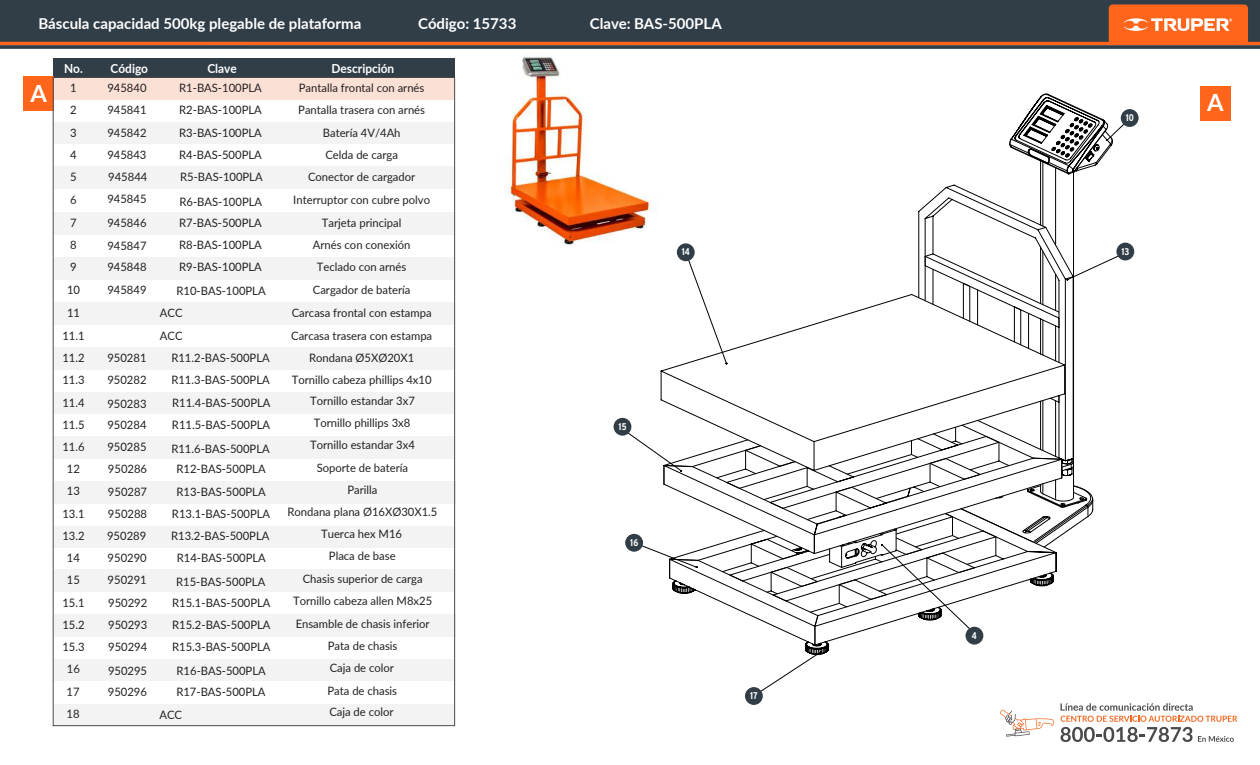
<style>
.page{position:relative;width:1260px;height:765px;background:#fff}
.page>*{position:absolute;margin:0;border:0;box-sizing:border-box;transform-origin:0 0}
.t1{font:700 23.75px "Lato";color:#fff}
.t2{font:700 15px "Lato";color:#fff}
.t3{font:700 12.5px "Lato";color:#fff;scale:.95 1}
.t4{font:11.62px/22.5px "Lato";color:#231f20;text-align:center}
.t5{font:700 9.75px "Interstate Condensed";color:#fff}
</style>
<div class="page">
<div style="left:53px;top:703px;width:402px;height:23px;background:#f3f3f3"></div>
<div style="left:54px;top:681px;width:401px;height:23px;background:#fff"></div>
<div style="left:53px;top:658px;width:402px;height:23px;background:#f3f3f3"></div>
<div style="left:54px;top:637px;width:401px;height:22px;background:#fff"></div>
<div style="left:54px;top:614px;width:402px;height:23px;background:#f3f3f3"></div>
<div style="left:54px;top:569px;width:401px;height:23px;background:#f3f3f3"></div>
<div style="left:53px;top:525px;width:402px;height:23px;background:#f3f3f3"></div>
<div style="left:54px;top:503px;width:401px;height:23px;background:#fff"></div>
<div style="left:54px;top:481px;width:402px;height:22px;background:#f3f3f3"></div>
<div style="left:0;top:0;width:1260px;height:43px;background:#313e48"></div>
<div style="left:1109px;top:4px;width:139px;height:40px;background:#ff661c;border-radius:4px"></div>
<hr style="left:0;top:42px;width:1260px;height:3px;background:#ff661c">
<svg style="left:1124px;top:18px;width:108px;height:13px"></svg>
<svg style="left:0;top:45px;width:1260px;height:4px;background:#414a51"></svg>
<svg style="left:1061px;top:703px;width:176px;height:39px"></svg>
<svg style="left:1000px;top:710px;width:54px;height:27px"></svg>
<div style="left:53px;top:392px;width:402px;height:23px;background:#f3f3f3"></div>
<div style="left:53px;top:78px;width:402px;height:22px;background:#fbe1d5"></div>
<div style="left:53px;top:123px;width:402px;height:22px;background:#f3f3f3"></div>
<div style="left:53px;top:167px;width:402px;height:22px;background:#f3f3f3"></div>
<div style="left:53px;top:212px;width:402px;height:23px;background:#f3f3f3"></div>
<div style="left:53px;top:257px;width:402px;height:22px;background:#f3f3f3"></div>
<div style="left:53px;top:302px;width:402px;height:23px;background:#f3f3f3"></div>
<div style="left:53px;top:347px;width:402px;height:23px;background:#f3f3f3"></div>
<div style="left:53px;top:58px;width:402px;height:20px;background:#313e48"></div>
<div style="left:23px;top:77px;width:31px;height:34px;background:#ff661c"></div>
<div style="left:1200px;top:86px;width:30px;height:35px;background:#ff661c"></div>
<div style="left:54px;top:414px;width:401px;height:23px;background:#fff"></div>
<div style="left:53px;top:436px;width:402px;height:22px;background:#f3f3f3"></div>
<img style="left:506px;top:57px;width:119px;height:188px">
<svg style="left:625px;top:93px;width:502px;height:600px"></svg>
<div style="left:1121px;top:109px;width:18px;height:18px;background:#313e48;border-radius:50%"></div>
<div style="left:1116px;top:243px;width:18px;height:17px;background:#313e48;border-radius:50%"></div>
<div style="left:966px;top:627px;width:17px;height:18px;background:#313e48;border-radius:50%"></div>
<div style="left:677px;top:243px;width:18px;height:18px;background:#313e48;border-radius:50%"></div>
<div style="left:614px;top:418px;width:17px;height:18px;background:#313e48;border-radius:50%"></div>
<div style="left:625px;top:534px;width:18px;height:18px;background:#313e48;border-radius:50%"></div>
<div style="left:745px;top:687px;width:18px;height:18px;background:#313e48;border-radius:50%"></div>
<p class="t2" style="left:39px;top:12px;width:324px">Báscula capacidad 500kg plegable de plataforma</p>
<p class="t2" style="left:418px;top:12px;width:100px">Código: 15733</p>
<p class="t2" style="left:590px;top:12px;width:133px">Clave: BAS-500PLA</p>
<h1 class="t1" style="left:30px;top:76px;width:18px">A</h1>
<p class="t3" style="left:64px;top:59px;width:90px">No. Código</p>
<p class="t3" style="left:207px;top:59px;width:32px">Clave</p>
<p class="t3" style="left:332px;top:59px;width:68px">Descripción</p>
<p class="t4" style="left:298px;top:76px;width:128px">Pantalla frontal con arnés<br>Pantalla trasera con arnés<br>Batería 4V/4Ah</p>
<p class="t4" style="left:293px;top:165px;width:138px">Conector de cargador<br>Interruptor con cubre polvo<br>Tarjeta principal<br>Arnés con conexión<br>Teclado con arnés</p>
<p class="t4" style="left:291px;top:279px;width:143px">Cargador de batería<br>Carcasa frontal con estampa<br>Carcasa trasera con estampa<br>Rondana Ø5XØ20X1</p>
<p class="t4" style="left:70px;top:76px;width:8px">1</p>
<p class="t4" style="left:107px;top:76px;width:41px">945840</p>
<p class="t4" style="left:179px;top:76px;width:84px;text-align:justify">R1-BAS-100PLA R2-BAS-100PLA R3-BAS-100PLA</p>
<p class="t4" style="left:70px;top:99px;width:8px">2</p>
<p class="t4" style="left:107px;top:99px;width:41px">945841</p>
<p class="t4" style="left:70px;top:121px;width:8px;text-align:justify">3<br>4<br>5<br>6<br>7<br>8<br>9</p>
<p class="t4" style="left:62px;top:279px;width:24px">10<br>11<br>11.1<br>11.2</p>
<p class="t4" style="left:107px;top:121px;width:41px">945842</p>
<p class="t4" style="left:325px;top:143px;width:74px">Celda de carga</p>
<p class="t4" style="left:107px;top:143px;width:41px">945843</p>
<p class="t4" style="left:179px;top:143px;width:84px">R4-BAS-500PLA</p>
<p class="t4" style="left:108px;top:165px;width:41px">945844</p>
<p class="t4" style="left:180px;top:165px;width:84px">R5-BAS-100PLA</p>
<p class="t4" style="left:107px;top:187px;width:41px;line-height:23.5px;text-align:justify">945845<br>945846<br>945847</p>
<p class="t4" style="left:107px;top:255px;width:41px;line-height:23px;text-align:left">945848<br>945849</p>
<p class="t4" style="left:180px;top:190px;width:84px">R6-BAS-100PLA</p>
<p class="t4" style="left:179px;top:211px;width:84px;text-align:left">R7-BAS-500PLA<br>R8-BAS-100PLA</p>
<p class="t4" style="left:179px;top:255px;width:84px">R9-BAS-100PLA</p>
<p class="t4" style="left:177px;top:279px;width:91px">R10-BAS-100PLA</p>
<p class="t4" style="left:160px;top:301px;width:24px">ACC</p>
<p class="t4" style="left:160px;top:324px;width:24px">ACC</p>
<p class="t4" style="left:107px;top:346px;width:41px">950281</p>
<p class="t4" style="left:171px;top:346px;width:100px">R11.2-BAS-500PLA</p>
<p class="t4" style="left:62px;top:368px;width:24px">11.3</p>
<p class="t4" style="left:107px;top:368px;width:41px">950282</p>
<p class="t4" style="left:171px;top:368px;width:100px">R11.3-BAS-500PLA</p>
<p class="t4" style="left:292px;top:368px;width:141px">Tornillo cabeza phillips 4x10</p>
<p class="t4" style="left:62px;top:391px;width:24px">11.4</p>
<p class="t4" style="left:310px;top:390px;width:106px;line-height:21.6px">Tornillo estandar 3x7<br>Tornillo phillips 3x8</p>
<p class="t4" style="left:172px;top:391px;width:100px">R11.4-BAS-500PLA</p>
<p class="t4" style="left:107px;top:392px;width:41px">950283</p>
<p class="t4" style="left:107px;top:435px;width:41px">950285</p>
<p class="t4" style="left:62px;top:413px;width:24px">11.5</p>
<p class="t4" style="left:107px;top:413px;width:41px">950284</p>
<p class="t4" style="left:172px;top:413px;width:100px">R11.5-BAS-500PLA</p>
<p class="t4" style="left:62px;top:435px;width:24px">11.6</p>
<p class="t4" style="left:310px;top:434px;width:106px">Tornillo estandar 3x4<br>Soporte de batería</p>
<p class="t4" style="left:171px;top:437px;width:100px">R11.6-BAS-500PLA</p>
<p class="t4" style="left:67px;top:457px;width:15px">12</p>
<p class="t4" style="left:177px;top:457px;width:91px">R12-BAS-500PLA</p>
<p class="t4" style="left:67px;top:479px;width:15px">13</p>
<p class="t4" style="left:108px;top:457px;width:41px;text-align:left">950286<br>950287</p>
<p class="t4" style="left:287px;top:478px;width:152px">Parilla<br>Rondana plana Ø16XØ30X1.5</p>
<p class="t4" style="left:177px;top:480px;width:91px">R13-BAS-500PLA</p>
<p class="t4" style="left:62px;top:502px;width:24px">13.1</p>
<p class="t4" style="left:108px;top:502px;width:41px">950288</p>
<p class="t4" style="left:172px;top:502px;width:100px">R13.1-BAS-500PLA</p>
<p class="t4" style="left:62px;top:524px;width:24px">13.2</p>
<p class="t4" style="left:107px;top:524px;width:41px">950289</p>
<p class="t4" style="left:171px;top:524px;width:100px">R13.2-BAS-500PLA</p>
<p class="t4" style="left:321px;top:522px;width:82px">Tuerca hex M16</p>
<p class="t4" style="left:67px;top:546px;width:15px">14</p>
<p class="t4" style="left:108px;top:546px;width:41px">950290</p>
<p class="t4" style="left:177px;top:546px;width:91px">R14-BAS-500PLA</p>
<p class="t4" style="left:67px;top:568px;width:15px">15</p>
<p class="t4" style="left:108px;top:568px;width:41px">950291</p>
<p class="t4" style="left:176px;top:570px;width:91px">R15-BAS-500PLA</p>
<p class="t4" style="left:62px;top:591px;width:24px">15.1</p>
<p class="t4" style="left:172px;top:591px;width:100px">R15.1-BAS-500PLA</p>
<p class="t4" style="left:62px;top:613px;width:24px">15.2</p>
<p class="t4" style="left:108px;top:591px;width:41px;text-align:left">950292<br>950293</p>
<p class="t4" style="left:172px;top:613px;width:100px">R15.2-BAS-500PLA</p>
<p class="t4" style="left:62px;top:635px;width:24px">15.3</p>
<p class="t4" style="left:108px;top:635px;width:41px">950294</p>
<p class="t4" style="left:172px;top:635px;width:100px">R15.3-BAS-500PLA</p>
<p class="t4" style="left:329px;top:544px;width:68px">Placa de base</p>
<p class="t4" style="left:293px;top:567px;width:141px">Chasis superior de carga<br>Tornillo cabeza allen M8x25</p>
<p class="t4" style="left:296px;top:612px;width:136px">Ensamble de chasis inferior<br>Pata de chasis</p>
<p class="t4" style="left:67px;top:657px;width:15px">16</p>
<p class="t4" style="left:330px;top:656px;width:66px">Caja de color</p>
<p class="t4" style="left:108px;top:659px;width:41px">950295</p>
<p class="t4" style="left:177px;top:659px;width:91px">R16-BAS-500PLA</p>
<p class="t4" style="left:67px;top:680px;width:15px">17</p>
<p class="t4" style="left:108px;top:680px;width:41px">950296</p>
<p class="t4" style="left:176px;top:680px;width:91px">R17-BAS-500PLA</p>
<p class="t4" style="left:328px;top:679px;width:71px">Pata de chasis</p>
<p class="t4" style="left:160px;top:703px;width:24px">ACC</p>
<p class="t4" style="left:67px;top:702px;width:15px">18</p>
<p class="t4" style="left:329px;top:700px;width:66px">Caja de color</p>
<p class="t5" style="left:682px;top:247px;width:10px">14</p>
<p class="t5" style="left:619px;top:421px;width:9px">15</p>
<p class="t5" style="left:630px;top:537px;width:10px">16</p>
<p class="t5" style="left:750px;top:690px;width:9px">17</p>
<p class="t5" style="left:1126px;top:112px;width:10px">10</p>
<p class="t5" style="left:1121px;top:246px;width:10px">13</p>
<h1 class="t1" style="left:1207px;top:85px;width:18px">A</h1>
<p class="t5" style="left:972px;top:630px;width:6px">4</p>
</div>
